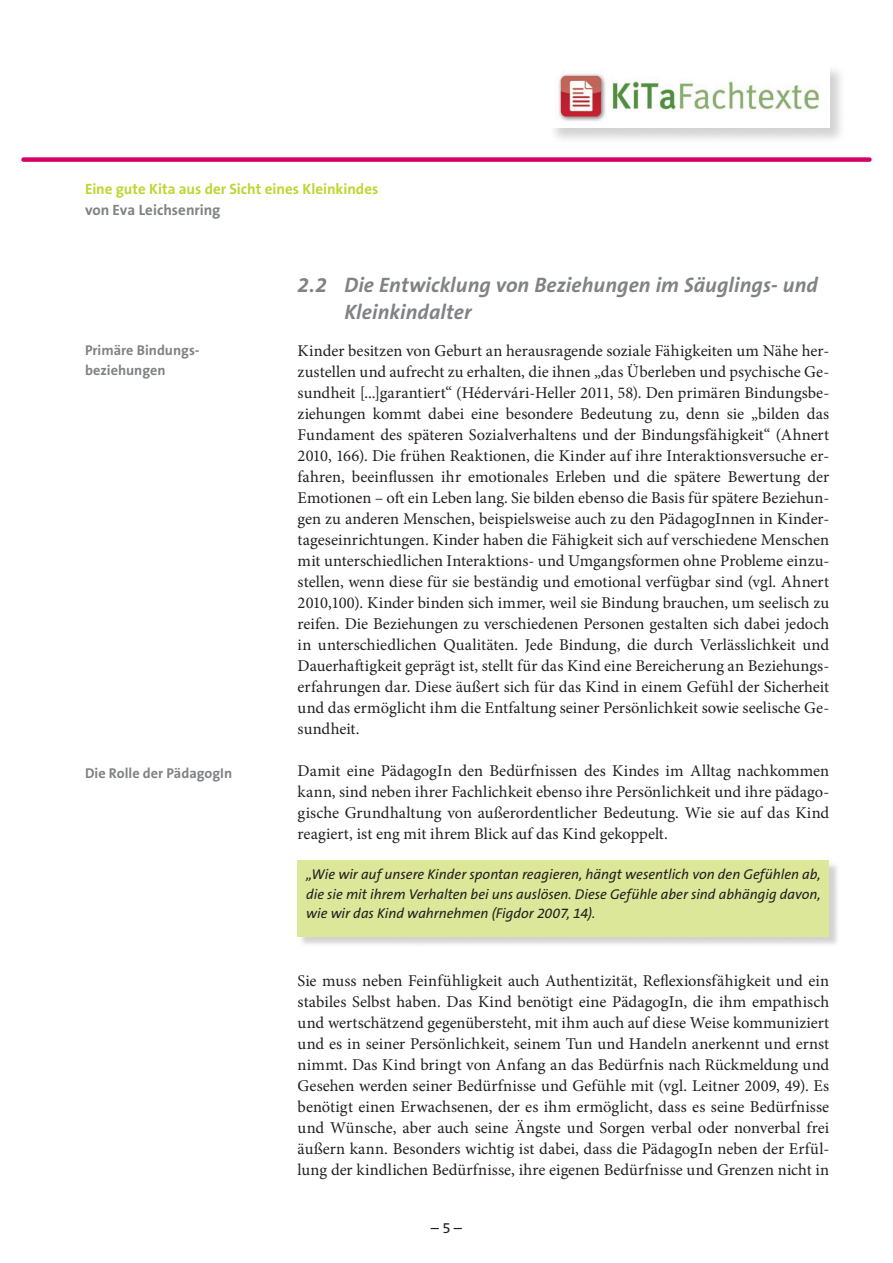
<style>
.page{position:relative;width:893px;height:1263px;background:#fff}
.page>*{position:absolute;margin:0;border:0;box-sizing:border-box;transform-origin:0 0}
.Überschrift_2{font:italic 700 21px/27px "The Sans B7";letter-spacing:.005em;color:#808285}
.Studientext-Fließtex{font:16.5px/21px "Minion Pro";color:#231f20;text-align:justify}
.t1{font:700 15px "The Sans B7";color:#bed630}
.t2{font:700 15px "The Sans B7";color:#808285}
.t3{font:15px "The Sans B5 Plain";color:#231f20}
.Farbiger_Kasten{font:italic 14.25px/19.5px "The Sans B5 Plain";color:#231f20;text-align:justify}
.t4{font:700 14.25px/19.5px "The Sans B7";color:#808285}
</style>
<div class="page">
<div style="left:24px;top:157px;width:845px;height:5px;background:#d10364"></div>
<div style="left:548px;top:63px;width:298px;height:82px;background:#231f20;opacity:.2"></div>
<img style="left:549px;top:64px;width:280px;height:64px">
<div style="left:299px;top:861px;width:541px;height:86px;background:#231f20;opacity:.2"></div>
<div style="left:298px;top:860px;width:531px;height:76px;background:#dde799"></div>
<p class="t1" style="left:85px;top:181px;width:295px">Eine gute Kita aus der Sicht eines Kleinkindes</p>
<p class="t2" style="left:85px;top:202px;width:137px">von Eva Leichsenring</p>
<p class="t4" style="left:85px;top:341px;width:116px">Primäre Bindungs&shy;beziehungen</p>
<p class="t4" style="left:85px;top:764px;width:149px">Die Rolle der PädagogIn</p>
<p class="Überschrift_2" style="left:344px;top:272px;width:475px;text-indent:-47px">2.2 Die Entwicklung von Beziehungen im Säuglings- und<br>Kleinkindalter</p>
<p class="Studientext-Fließtex" style="left:298px;top:340px;width:533px">Kinder besitzen von Geburt an herausragende soziale Fähigkeiten um Nähe her&shy;zustellen und aufrecht zu erhalten, die ihnen „das Überleben und psychische Ge&shy;sundheit [...]garantiert“ (Hédervári-Heller 2011, 58). Den primären Bindungsbe&shy;ziehungen kommt dabei eine besondere Bedeutung zu, denn sie „bilden das Fundament des späteren Sozialverhaltens und der Bindungsfähigkeit“ (Ahnert 2010, 166). Die frühen Reaktionen, die Kinder auf ihre Interaktionsversuche er&shy;fahren, beeinflussen ihr emotionales Erleben und die spätere Bewertung der Emotionen – oft ein Leben lang. Sie bilden ebenso die Basis für spätere Beziehun&shy;gen zu anderen Menschen, beispielsweise auch zu den PädagogInnen in Kinder&shy;tageseinrichtungen. Kinder haben die Fähigkeit sich auf verschiedene Menschen mit unterschiedlichen Interaktions- und Umgangsformen ohne Probleme einzu&shy;stellen, wenn diese für sie beständig und emotional verfügbar sind (vgl. Ahnert 2010,100). Kinder binden sich immer, weil sie Bindung brauchen, um seelisch zu reifen. Die Beziehungen zu verschiedenen Personen gestalten sich dabei jedoch in unterschiedlichen Qualitäten. Jede Bindung, die durch Verlässlichkeit und Dauerhaftigkeit geprägt ist, stellt für das Kind eine Bereicherung an Beziehungs&shy;erfahrungen dar. Diese äußert sich für das Kind in einem Gefühl der Sicherheit und das ermöglicht ihm die Entfaltung seiner Persönlichkeit sowie seelische Ge&shy;sundheit.</p>
<p class="Studientext-Fließtex" style="left:298px;top:760px;width:533px">Damit eine PädagogIn den Bedürfnissen des Kindes im Alltag nachkommen kann, sind neben ihrer Fachlichkeit ebenso ihre Persönlichkeit und ihre pädago&shy;gische Grundhaltung von außerordentlicher Bedeutung. Wie sie auf das Kind reagiert, ist eng mit ihrem Blick auf das Kind gekoppelt.</p>
<p class="Farbiger_Kasten" style="left:306px;top:865px;width:516px">„Wie wir auf unsere Kinder spontan reagieren, hängt wesentlich von den Gefühlen ab, die sie mit ihrem Verhalten bei uns auslösen. Diese Gefühle aber sind abhängig davon, wie wir das Kind wahrnehmen (Figdor 2007, 14).</p>
<p class="Studientext-Fließtex" style="left:298px;top:970px;width:533px">Sie muss neben Feinfühligkeit auch Authentizität, Reflexionsfähigkeit und ein stabiles Selbst haben. Das Kind benötigt eine PädagogIn, die ihm empathisch und wertschätzend gegenübersteht, mit ihm auch auf diese Weise kommuniziert und es in seiner Persönlichkeit, seinem Tun und Handeln anerkennt und ernst nimmt. Das Kind bringt von Anfang an das Bedürfnis nach Rückmeldung und Gesehen werden seiner Bedürfnisse und Gefühle mit (vgl. Leitner 2009, 49). Es benötigt einen Erwachsenen, der es ihm ermöglicht, dass es seine Bedürfnisse und Wünsche, aber auch seine Ängste und Sorgen verbal oder nonverbal frei äußern kann. Besonders wichtig ist dabei, dass die PädagogIn neben der Erfül&shy;lung der kindlichen Bedürfnisse, ihre eigenen Bedürfnisse und Grenzen nicht in</p>
<p class="t3" style="left:431px;top:1219px;width:33px">– 5 –</p>
</div>
